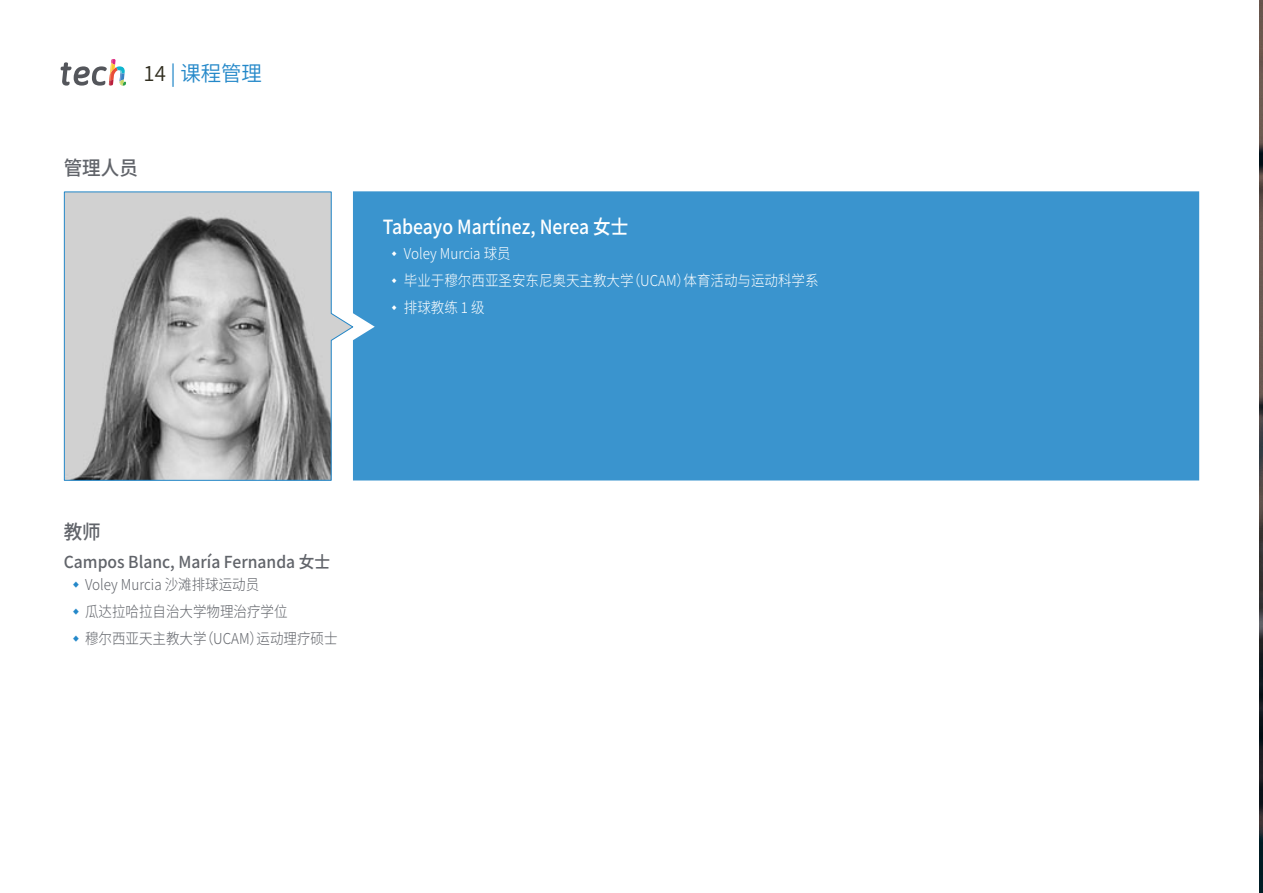
<style>
.page{position:relative;width:1263px;height:893px;background:#fff}
.page>*{position:absolute;margin:0;border:0;box-sizing:border-box;transform-origin:0 0}
.t1{font:21px "Source Han Sans CN";color:#2488c9}
.t2{font:500 19.5px "Source Han Sans CN";color:#fff;scale:.9 1}
.t3{font:500 19.5px "Source Han Sans CN";color:#61646a;scale:.95 1}
.t4{font:500 16.5px "Source Han Sans CN";color:#61646a;scale:.95 1}
.t5{font:300 15px/26.7px "Source Han Sans CN";color:#61646a;scale:.9 1}
.t6{font:300 15px/26.7px "Source Han Sans CN";color:#fff;scale:.9 1}
.s1{color:#312e20}
</style>
<div class="page">
<svg style="left:61px;top:59px;width:65px;height:27px"></svg>
<div style="left:354px;top:191px;width:845px;height:289px;background:#3a94ce"></div>
<svg style="left:64px;top:191px;width:290px;height:290px;background:#adaeaf"></svg>
<img style="left:1260px;top:0;width:3px;height:893px">
<svg style="left:392px;top:251px;width:5px;height:5px"></svg>
<svg style="left:392px;top:278px;width:5px;height:5px"></svg>
<svg style="left:392px;top:305px;width:5px;height:5px"></svg>
<h1 class="t1" style="left:144px;top:61px;width:120px"><span class="s1">14</span> | 课程管理</h1>
<h2 class="t3" style="left:64px;top:157px;width:80px">管理人员</h2>
<h2 class="t2" style="left:383px;top:216px;width:274px">Tabeayo Martínez, Nerea 女士</h2>
<p class="t6" style="left:404px;top:240px;width:462px">Voley Murcia 球员<br>毕业于穆尔西亚圣安东尼奥天主教大学（UCAM）体育活动与运动科学系排球教练 1 级</p>
<h2 class="t3" style="left:64px;top:520px;width:41px">教师</h2>
<p class="t4" style="left:64px;top:552px;width:282px">Campos Blanc, María Fernanda 女士</p>
<p class="t5" style="left:85px;top:572px;width:282px">Voley Murcia 沙滩排球运动员<br>瓜达拉哈拉自治大学物理治疗学位<br>穆尔西亚天主教大学（UCAM）运动理疗硕士</p>
</div>
